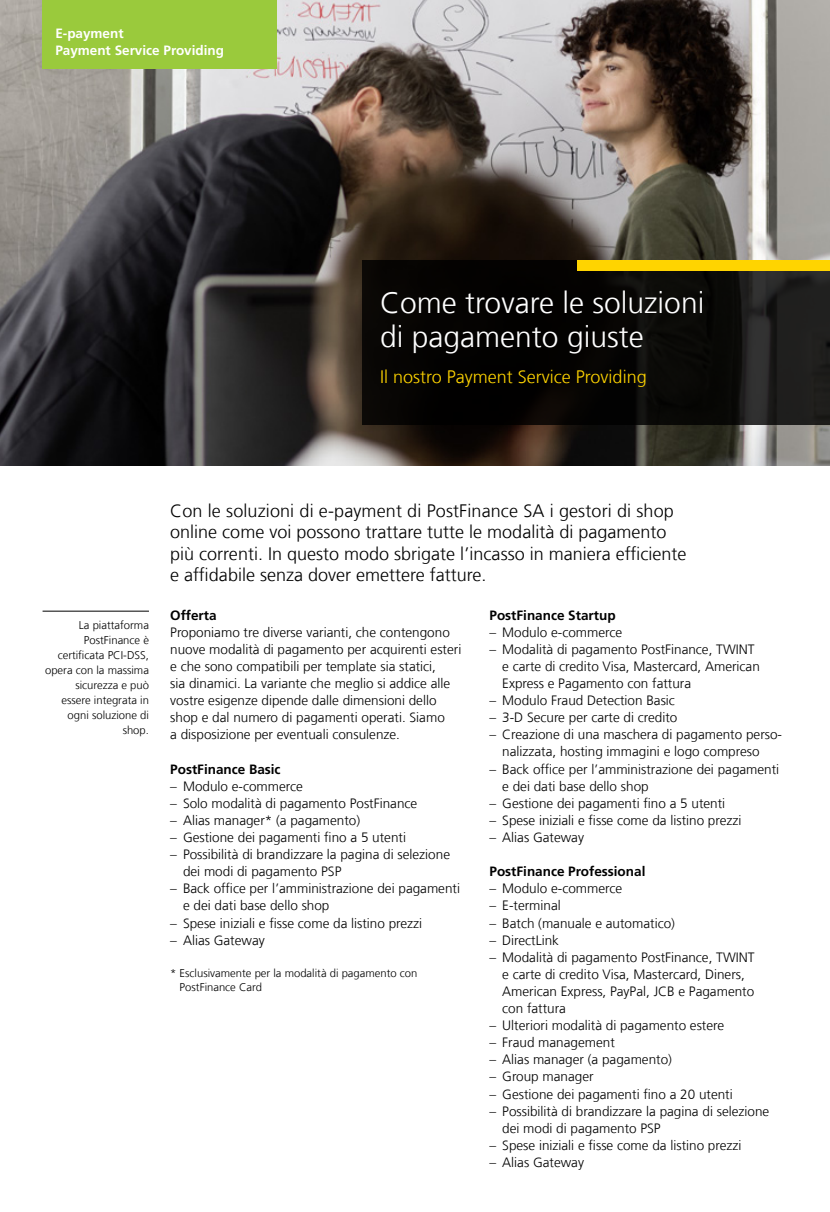
<style>
.page{position:relative;width:830px;height:1212px;background:#fff}
.page>*{position:absolute;margin:0;border:0;box-sizing:border-box;transform-origin:0 0}
.t1{font:300 30px/34px "Frutiger LT Com";color:#fff}
.P_Leadtext{font:300 18px/21.3px "Frutiger LT Com";color:#000}
.t2{font:300 18px "Frutiger LT Com";color:#ffd400}
.P_Fliesstext{font:300 13.5px/17.1px "Frutiger LT Com";color:#000}
.t3{font:700 13.5px "Frutiger LT Com";color:#000}
.t4{font:700 13.5px/17px "Frutiger LT Com";color:#fff}
.P_BlockQuote{font:300 11.25px/14.9px "Frutiger LT Com";color:#000;text-align:right}
.P_Note{font:300 11.25px/14.9px "Frutiger LT Com";color:#000}
</style>
<div class="page">
<img style="left:0;top:0;width:829px;height:466px">
<div style="left:43px;top:0;width:233px;height:68px;background:#9aca3c"></div>
<hr style="left:43px;top:611px;width:106px;height:1px;background:#000">
<svg style="left:361px;top:260px;width:468px;height:165px;background:#0d0b09"></svg>
<div style="left:577px;top:261px;width:252px;height:10px;background:#ffd400"></div>
<p class="t4" style="left:55px;top:25px;width:170px">E-payment<br>Payment Service Providing</p>
<h1 class="t1" style="left:380px;top:285px;width:325px">Come trovare le soluzioni di pagamento giuste</h1>
<h2 class="t2" style="left:380px;top:366px;width:268px">Il nostro Payment Service Providing</h2>
<p class="P_BlockQuote" style="left:45px;top:618px;width:105px">La piattaforma<br>PostFinance è certificata PCI-DSS, opera con la massima sicurezza e può essere integrata in ogni soluzione di shop.</p>
<p class="P_Leadtext" style="left:170px;top:500px;width:517px">Con le soluzioni di e-payment di PostFinance SA i gestori di shop online come voi possono trattare tutte le modalità di pagamento più correnti. In questo modo sbrigate l’incasso in maniera efficiente e affidabile senza dover emettere fatture.</p>
<h3 class="t3" style="left:170px;top:607px;width:48px">Offerta</h3>
<p class="P_Fliesstext" style="left:170px;top:624px;width:292px">Proponiamo tre diverse varianti, che contengono nuove modalità di pagamento per acquirenti esteri e che sono compatibili per template sia statici,<br>sia dinamici. La variante che meglio si addice alle vostre esigenze dipende dalle dimensioni dello shop e dal numero di pagamenti operati. Siamo<br>a disposizione per eventuali consulenze.</p>
<h3 class="t3" style="left:170px;top:761px;width:112px">PostFinance Basic</h3>
<p class="P_Fliesstext" style="left:170px;top:777px;width:134px">– Modulo e-commerce</p>
<p class="P_Fliesstext" style="left:170px;top:795px;width:248px">– Solo modalità di pagamento PostFinance</p>
<p class="P_Fliesstext" style="left:170px;top:812px;width:191px">– Alias manager* (a pagamento)</p>
<p class="P_Fliesstext" style="left:170px;top:829px;width:237px">– Gestione dei pagamenti fino a 5 utenti</p>
<p class="P_Fliesstext" style="left:183px;top:846px;width:268px;text-indent:-13px">– Possibilità di brandizzare la pagina di selezione dei modi di pagamento PSP</p>
<p class="P_Fliesstext" style="left:183px;top:880px;width:278px;text-indent:-13px">– Back office per l’amministrazione dei pagamenti e dei dati base dello shop</p>
<p class="P_Fliesstext" style="left:170px;top:914px;width:253px">– Spese iniziali e fisse come da listino prezzi</p>
<p class="P_Fliesstext" style="left:170px;top:931px;width:96px">– Alias Gateway</p>
<p class="P_Note" style="left:179px;top:965px;width:239px;text-indent:-9px">* Esclusivamente per la modalità di pagamento con<br>PostFinance Card</p>
<h3 class="t3" style="left:489px;top:607px;width:128px">PostFinance Startup</h3>
<p class="P_Fliesstext" style="left:489px;top:624px;width:134px">– Modulo e-commerce</p>
<p class="P_Fliesstext" style="left:502px;top:641px;width:259px;text-indent:-13px">– Modalità di pagamento PostFinance, TWINT e carte di credito Visa, Mastercard, American<br>Express e Pagamento con fattura</p>
<p class="P_Fliesstext" style="left:489px;top:692px;width:187px">– Modulo Fraud Detection Basic</p>
<p class="P_Fliesstext" style="left:489px;top:709px;width:189px">– 3-D Secure per carte di credito</p>
<p class="P_Fliesstext" style="left:502px;top:726px;width:281px;text-indent:-13px">– Creazione di una maschera di pagamento perso&shy;nalizzata, hosting immagini e logo compreso</p>
<p class="P_Fliesstext" style="left:502px;top:760px;width:278px;text-indent:-13px">– Back office per l’amministrazione dei pagamenti e dei dati base dello shop</p>
<p class="P_Fliesstext" style="left:489px;top:795px;width:237px">– Gestione dei pagamenti fino a 5 utenti</p>
<p class="P_Fliesstext" style="left:489px;top:812px;width:253px">– Spese iniziali e fisse come da listino prezzi</p>
<p class="P_Fliesstext" style="left:489px;top:829px;width:96px">– Alias Gateway</p>
<h3 class="t3" style="left:489px;top:863px;width:157px">PostFinance Professional</h3>
<p class="P_Fliesstext" style="left:489px;top:880px;width:134px">– Modulo e-commerce</p>
<p class="P_Fliesstext" style="left:489px;top:897px;width:73px">– E-terminal</p>
<p class="P_Fliesstext" style="left:489px;top:914px;width:187px">– Batch (manuale e automatico)</p>
<p class="P_Fliesstext" style="left:489px;top:931px;width:71px">– DirectLink</p>
<p class="P_Fliesstext" style="left:502px;top:948px;width:254px;text-indent:-13px">– Modalità di pagamento PostFinance, TWINT e carte di credito Visa, Mastercard, Diners, American Express, PayPal, JCB e Pagamento con fattura</p>
<p class="P_Fliesstext" style="left:489px;top:1017px;width:236px">– Ulteriori modalità di pagamento estere</p>
<p class="P_Fliesstext" style="left:489px;top:1034px;width:127px">– Fraud management</p>
<p class="P_Fliesstext" style="left:489px;top:1051px;width:184px">– Alias manager (a pagamento)</p>
<p class="P_Fliesstext" style="left:489px;top:1068px;width:106px">– Group manager</p>
<p class="P_Fliesstext" style="left:489px;top:1085px;width:245px">– Gestione dei pagamenti fino a 20 utenti</p>
<p class="P_Fliesstext" style="left:502px;top:1102px;width:268px;text-indent:-13px">– Possibilità di brandizzare la pagina di selezione dei modi di pagamento PSP</p>
<p class="P_Fliesstext" style="left:489px;top:1137px;width:253px">– Spese iniziali e fisse come da listino prezzi</p>
<p class="P_Fliesstext" style="left:489px;top:1154px;width:96px">– Alias Gateway</p>
</div>
